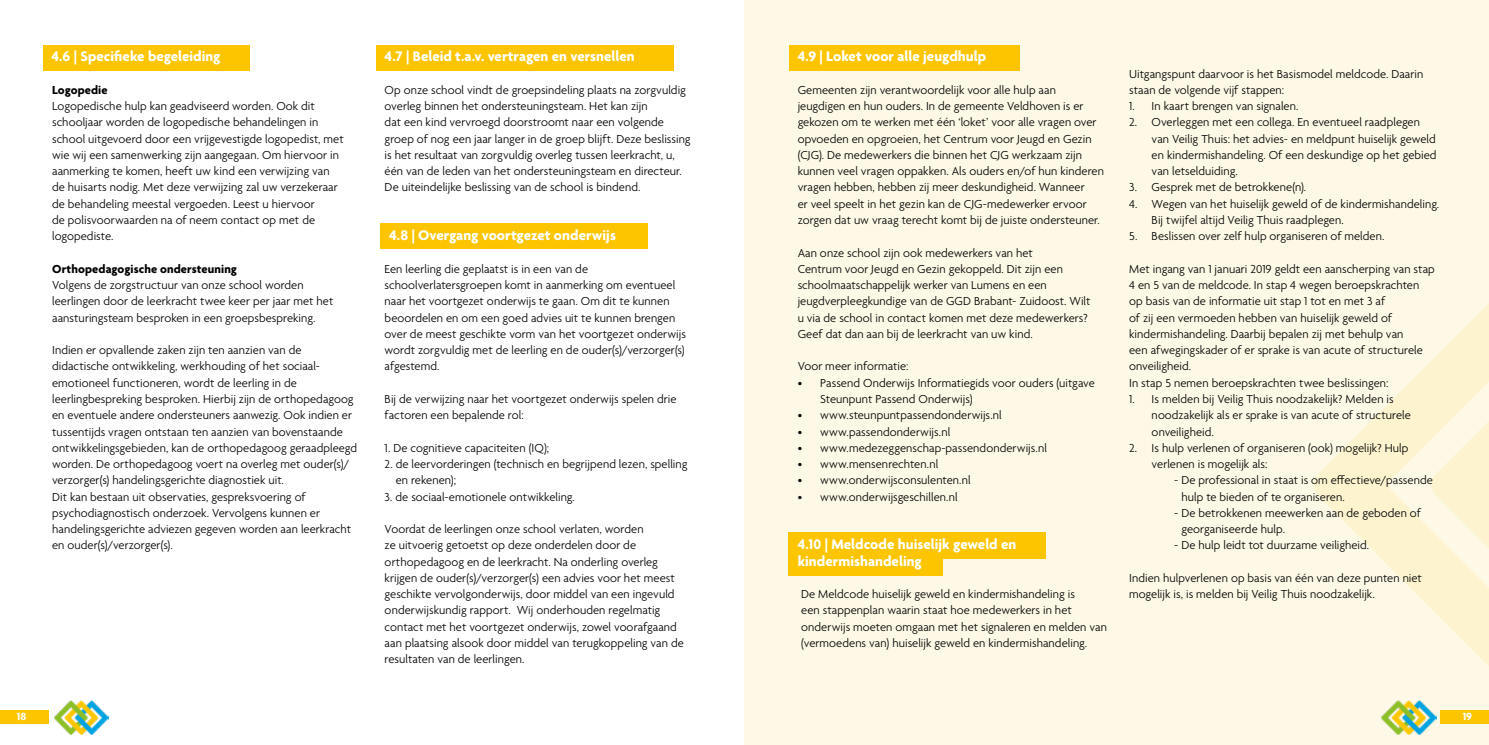
<style>
.page{position:relative;width:1489px;height:745px;background:#fff}
.page>*{position:absolute;margin:0;border:0;box-sizing:border-box;transform-origin:0 0}
.t1{font:700 15px/16.2px "Agenda";letter-spacing:.005em;color:#fff}
.t2{font:300 12.5px/16.2px "Agenda";letter-spacing:.005em;color:#000}
.t3{font:700 12.5px "Agenda";letter-spacing:.01em;color:#000}
.t4{font:700 11.25px "Agenda";color:#fff}
</style>
<div class="page">
<div style="left:744px;top:0;width:744px;height:744px;background:#fef9e6"></div>
<svg style="left:1314px;top:363px;width:115px;height:243px"></svg>
<svg style="left:1429px;top:304px;width:59px;height:361px"></svg>
<div style="left:376px;top:45px;width:297px;height:26px;background:#fdc500"></div>
<div style="left:380px;top:223px;width:267px;height:25px;background:#fdc500"></div>
<div style="left:43px;top:45px;width:206px;height:26px;background:#fdc500"></div>
<div style="left:788px;top:45px;width:231px;height:26px;background:#fdc500"></div>
<div style="left:788px;top:531px;width:257px;height:27px;background:#fdc500"></div>
<div style="left:788px;top:549px;width:155px;height:26px;background:#fdc500"></div>
<div style="left:1440px;top:710px;width:48px;height:13px;background:#fdc500"></div>
<div style="left:0;top:710px;width:49px;height:13px;background:#fdc500"></div>
<img style="left:54px;top:700px;width:54px;height:33px">
<img style="left:1381px;top:700px;width:55px;height:33px">
<p class="t1" style="left:51px;top:49px;width:171px">4.6 | Specifieke begeleiding</p>
<p class="t1" style="left:797px;top:49px;width:190px">4.9 | Loket voor alle jeugdhulp</p>
<p class="t2" style="left:797px;top:82px;width:308px">Gemeenten zijn verantwoordelijk voor alle hulp aan jeugdigen en hun ouders. In de gemeente Veldhoven is er gekozen om te werken met één ‘loket’ voor alle vragen over opvoeden en opgroeien, het Centrum voor Jeugd en Gezin (CJG). De medewerkers die binnen het CJG werkzaam zijn kunnen veel vragen oppakken. Als ouders en/of hun kinderen vragen hebben, hebben zij meer deskundigheid. Wanneer<br>er veel speelt in het gezin kan de CJG-medewerker ervoor zorgen dat uw vraag terecht komt bij de juiste ondersteuner.</p>
<p class="t2" style="left:797px;top:245px;width:294px">Aan onze school zijn ook medewerkers van het<br>Centrum voor Jeugd en Gezin gekoppeld. Dit zijn een schoolmaatschappelijk werker van Lumens en een jeugdverpleegkundige van de GGD Brabant- Zuidoost. Wilt u via de school in contact komen met deze medewerkers?<br>Geef dat dan aan bij de leerkracht van uw kind.</p>
<p class="t2" style="left:797px;top:359px;width:112px">Voor meer informatie:</p>
<p class="t2" style="left:820px;top:375px;width:276px;text-indent:-22px">• Passend Onderwijs Informatiegids voor ouders (uitgave<br>Steunpunt Passend Onderwijs)</p>
<p class="t2" style="left:797px;top:407px;width:205px">• www.steunpuntpassendonderwijs.nl</p>
<p class="t2" style="left:797px;top:424px;width:154px">• www.passendonderwijs.nl</p>
<p class="t2" style="left:797px;top:440px;width:251px">• www.medezeggenschap-passendonderwijs.nl</p>
<p class="t2" style="left:797px;top:456px;width:142px">• www.mensenrechten.nl</p>
<p class="t2" style="left:797px;top:472px;width:174px">• www.onderwijsconsulenten.nl</p>
<p class="t2" style="left:797px;top:489px;width:161px">• www.onderwijsgeschillen.nl</p>
<p class="t1" style="left:797px;top:537px;width:220px">4.10 | Meldcode huiselijk geweld en kindermishandeling</p>
<p class="t2" style="left:801px;top:586px;width:307px">De Meldcode huiselijk geweld en kindermishandeling is<br>een stappenplan waarin staat hoe medewerkers in het onderwijs moeten omgaan met het signaleren en melden van (vermoedens van) huiselijk geweld en kindermishandeling.</p>
<p class="t1" style="left:384px;top:49px;width:251px">4.7 | Beleid t.a.v. vertragen en versnellen</p>
<p class="t3" style="left:52px;top:83px;width:57px">Logopedie</p>
<p class="t2" style="left:52px;top:99px;width:293px">Logopedische hulp kan geadviseerd worden. Ook dit schooljaar worden de logopedische behandelingen in school uitgevoerd door een vrijgevestigde logopedist, met wie wij een samenwerking zijn aangegaan. Om hiervoor in aanmerking te komen, heeft uw kind een verwijzing van de huisarts nodig. Met deze verwijzing zal uw verzekeraar de behandeling meestal vergoeden. Leest u hiervoor<br>de polisvoorwaarden na of neem contact op met de logopediste.</p>
<p class="t3" style="left:52px;top:262px;width:186px">Orthopedagogische ondersteuning</p>
<p class="t2" style="left:52px;top:277px;width:283px">Volgens de zorgstructuur van onze school worden leerlingen door de leerkracht twee keer per jaar met het aansturingsteam besproken in een groepsbespreking.</p>
<p class="t2" style="left:52px;top:342px;width:306px">Indien er opvallende zaken zijn ten aanzien van de didactische ontwikkeling, werkhouding of het sociaal&shy;emotioneel functioneren, wordt de leerling in de leerlingbespreking besproken. Hierbij zijn de orthopedagoog en eventuele andere ondersteuners aanwezig. Ook indien er tussentijds vragen ontstaan ten aanzien van bovenstaande ontwikkelingsgebieden, kan de orthopedagoog geraadpleegd worden. De orthopedagoog voert na overleg met ouder(s)/ verzorger(s) handelingsgerichte diagnostiek uit.<br>Dit kan bestaan uit observaties, gespreksvoering of psychodiagnostisch onderzoek. Vervolgens kunnen er handelingsgerichte adviezen gegeven worden aan leerkracht en ouder(s)/verzorger(s).</p>
<p class="t2" style="left:384px;top:82px;width:307px">Op onze school vindt de groepsindeling plaats na zorgvuldig overleg binnen het ondersteuningsteam. Het kan zijn<br>dat een kind vervroegd doorstroomt naar een volgende groep of nog een jaar langer in de groep blijft. Deze beslissing is het resultaat van zorgvuldig overleg tussen leerkracht, u, één van de leden van het ondersteuningsteam en directeur.<br>De uiteindelijke beslissing van de school is bindend.</p>
<p class="t1" style="left:389px;top:228px;width:228px">4.8 | Overgang voortgezet onderwijs</p>
<p class="t2" style="left:384px;top:261px;width:303px">Een leerling die geplaatst is in een van de schoolverlatersgroepen komt in aanmerking om eventueel naar het voortgezet onderwijs te gaan. Om dit te kunnen beoordelen en om een goed advies uit te kunnen brengen over de meest geschikte vorm van het voortgezet onderwijs wordt zorgvuldig met de leerling en de ouder(s)/verzorger(s) afgestemd.</p>
<p class="t2" style="left:384px;top:391px;width:293px">Bij de verwijzing naar het voortgezet onderwijs spelen drie factoren een bepalende rol:</p>
<p class="t2" style="left:384px;top:440px;width:166px">1. De cognitieve capaciteiten (IQ);</p>
<p class="t2" style="left:395px;top:456px;width:293px;text-indent:-11px">2. de leervorderingen (technisch en begrijpend lezen, spelling en rekenen);</p>
<p class="t2" style="left:384px;top:489px;width:192px">3. de sociaal-emotionele ontwikkeling.</p>
<p class="t2" style="left:384px;top:521px;width:301px">Voordat de leerlingen onze school verlaten, worden<br>ze uitvoerig getoetst op deze onderdelen door de orthopedagoog en de leerkracht. Na onderling overleg krijgen de ouder(s)/verzorger(s) een advies voor het meest geschikte vervolgonderwijs, door middel van een ingevuld onderwijskundig rapport. Wij onderhouden regelmatig contact met het voortgezet onderwijs, zowel voorafgaand aan plaatsing alsook door middel van terugkoppeling van de resultaten van de leerlingen.</p>
<p class="t2" style="left:1129px;top:66px;width:296px">Uitgangspunt daarvoor is het Basismodel meldcode. Daarin staan de volgende vijf stappen:</p>
<p class="t2" style="left:1129px;top:99px;width:171px">1. In kaart brengen van signalen.</p>
<p class="t2" style="left:1151px;top:115px;width:286px;text-indent:-22px">2. Overleggen met een collega. En eventueel raadplegen van Veilig Thuis: het advies- en meldpunt huiselijk geweld en kindermishandeling. Of een deskundige op het gebied van letselduiding.</p>
<p class="t2" style="left:1129px;top:180px;width:179px">3. Gesprek met de betrokkene(n).</p>
<p class="t2" style="left:1151px;top:196px;width:289px;text-indent:-22px">4. Wegen van het huiselijk geweld of de kindermishandeling.<br>Bij twijfel altijd Veilig Thuis raadplegen.</p>
<p class="t2" style="left:1129px;top:229px;width:257px">5. Beslissen over zelf hulp organiseren of melden.</p>
<p class="t2" style="left:1129px;top:261px;width:307px">Met ingang van 1 januari 2019 geldt een aanscherping van stap 4 en 5 van de meldcode. In stap 4 wegen beroepskrachten op basis van de informatie uit stap 1 tot en met 3 af<br>of zij een vermoeden hebben van huiselijk geweld of kindermishandeling. Daarbij bepalen zij met behulp van<br>een afwegingskader of er sprake is van acute of structurele onveiligheid.<br>In stap 5 nemen beroepskrachten twee beslissingen:</p>
<p class="t2" style="left:1151px;top:391px;width:261px;text-indent:-22px">1. Is melden bij Veilig Thuis noodzakelijk? Melden is noodzakelijk als er sprake is van acute of structurele onveiligheid.</p>
<p class="t2" style="left:1151px;top:440px;width:258px;text-indent:-22px">2. Is hulp verlenen of organiseren (ook) mogelijk? Hulp verlenen is mogelijk als:</p>
<p class="t2" style="left:1181px;top:472px;width:253px;text-indent:-7px">- De professional in staat is om effectieve/passende hulp te bieden of te organiseren.</p>
<p class="t2" style="left:1181px;top:505px;width:241px;text-indent:-7px">- De betrokkenen meewerken aan de geboden of georganiseerde hulp.</p>
<p class="t2" style="left:1174px;top:537px;width:197px">- De hulp leidt tot duurzame veiligheid.</p>
<p class="t2" style="left:1129px;top:570px;width:294px">Indien hulpverlenen op basis van één van deze punten niet mogelijk is, is melden bij Veilig Thuis noodzakelijk.</p>
<p class="t4" style="left:17px;top:710px;width:11px">18</p>
<p class="t4" style="left:1462px;top:710px;width:11px">19</p>
</div>
